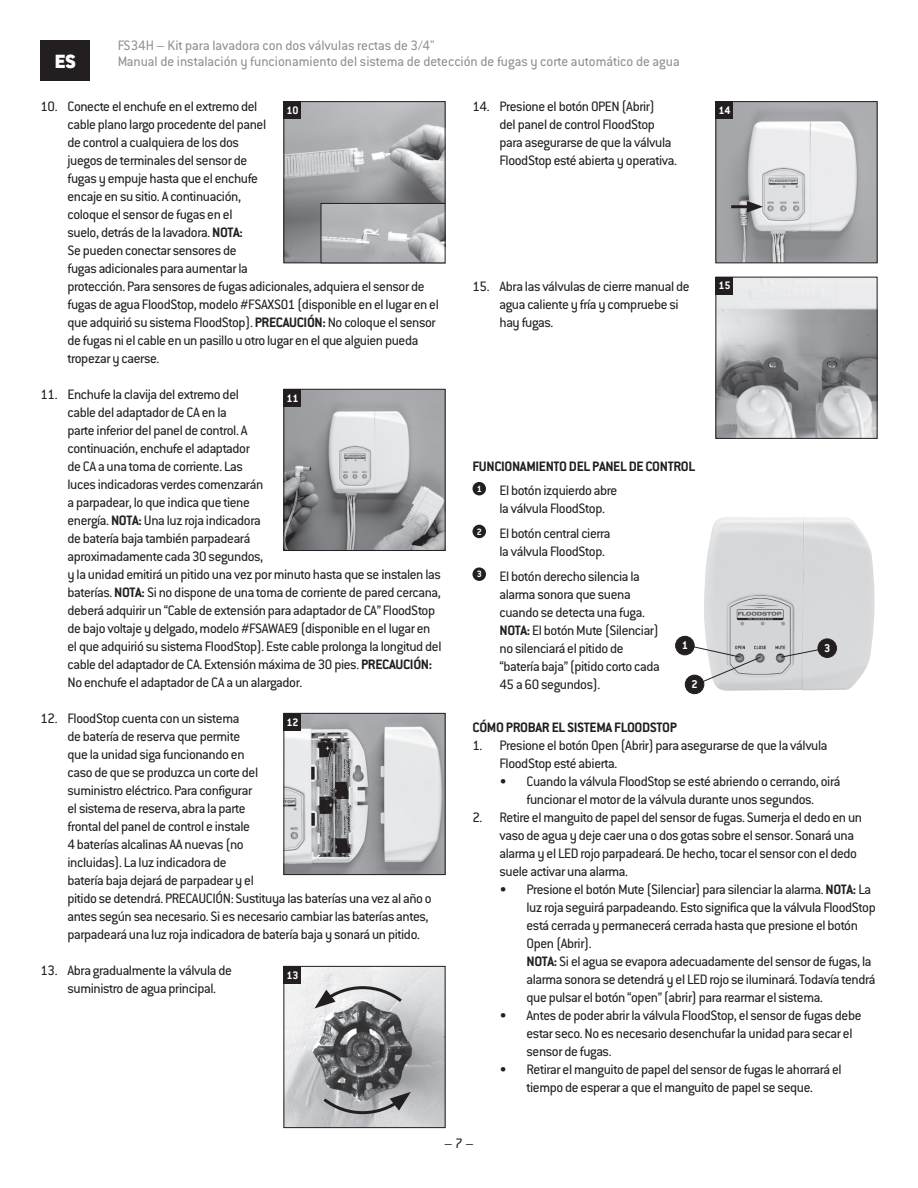
<style>
.page{position:relative;width:918px;height:1188px;background:#fff}
.page>*{position:absolute;margin:0;border:0;box-sizing:border-box;transform-origin:0 0}
.Body_Copy{font:900 21px "Conduit ITC Std";color:#fff}
.Body_Copy_with_Numbers{font:15px/18px "Conduit ITC Std";letter-spacing:-.025em;color:#231f20}
.Body_Copy_with_Numbers-2{font:15px/16.5px "Conduit ITC Std";color:#231f20}
.Header_with_Line{font:700 15px "Conduit ITC Std";letter-spacing:-.025em;color:#231f20}
.t1{font:700 12.45px "Conduit ITC Std";color:#fff}
.t2{font:700 12px "Conduit ITC Std";color:#fff}
.t3{font:700 10.05px "Conduit ITC Std";color:#fff}
.s1{font-weight:700}
</style>
<div class="page">
<div style="left:472px;top:482px;width:14px;height:13px;background:#231f20;border-radius:50%"></div>
<div style="left:472px;top:525px;width:14px;height:13px;background:#231f20;border-radius:50%"></div>
<div style="left:472px;top:567px;width:14px;height:14px;background:#231f20;border-radius:50%"></div>
<div style="left:40px;top:40px;width:50px;height:41px;background:#231f20"></div>
<img style="left:286px;top:103px;width:158px;height:158px">
<div style="left:284px;top:101px;width:162px;height:162px;border:1px solid #231f20"></div>
<img style="left:323px;top:205px;width:121px;height:56px">
<div style="left:321px;top:203px;width:125px;height:60px;border:1px solid #231f20"></div>
<div style="left:284px;top:101px;width:17px;height:18px;background:#231f20"></div>
<img style="left:286px;top:391px;width:158px;height:158px">
<div style="left:284px;top:389px;width:162px;height:162px;border:1px solid #231f20"></div>
<div style="left:284px;top:389px;width:17px;height:18px;background:#231f20"></div>
<img style="left:286px;top:715px;width:158px;height:158px">
<div style="left:284px;top:713px;width:162px;height:162px;border:1px solid #231f20"></div>
<div style="left:284px;top:713px;width:17px;height:18px;background:#231f20"></div>
<img style="left:718px;top:103px;width:158px;height:158px">
<div style="left:716px;top:101px;width:162px;height:162px;border:1px solid #231f20"></div>
<div style="left:716px;top:101px;width:17px;height:18px;background:#231f20"></div>
<hr style="left:731px;top:205px;width:22px;height:3px;background:#231f20">
<svg style="left:747px;top:201px;width:16px;height:12px"></svg>
<img style="left:702px;top:517px;width:173px;height:174px">
<svg style="left:780px;top:647px;width:44px;height:11px"></svg>
<svg style="left:687px;top:645px;width:75px;height:40px"></svg>
<div style="left:676px;top:636px;width:18px;height:19px;background:#231f20;border-radius:50%"></div>
<div style="left:675px;top:636px;width:20px;height:19px;border:1px solid #231f20;border-radius:50%"></div>
<div style="left:685px;top:675px;width:19px;height:19px;background:#231f20;border-radius:50%"></div>
<div style="left:685px;top:675px;width:19px;height:19px;border:1px solid #231f20;border-radius:50%"></div>
<div style="left:818px;top:639px;width:19px;height:18px;background:#231f20;border-radius:50%"></div>
<div style="left:818px;top:639px;width:19px;height:19px;border:1px solid #231f20;border-radius:50%"></div>
<img style="left:286px;top:968px;width:158px;height:158px">
<div style="left:284px;top:966px;width:162px;height:162px;border:1px solid #231f20"></div>
<div style="left:284px;top:966px;width:17px;height:18px;background:#231f20"></div>
<svg style="left:314px;top:985px;width:97px;height:131px;background:#8a8b8d"></svg>
<img style="left:718px;top:279px;width:158px;height:158px">
<div style="left:716px;top:277px;width:162px;height:162px;border:1px solid #231f20"></div>
<div style="left:716px;top:277px;width:17px;height:18px;background:#231f20"></div>
<p class="Body_Copy_with_Numbers-2" style="left:117px;top:37px;width:564px">FS34H – Kit para lavadora con dos válvulas rectas de 3/4"<br>Manual de instalación y funcionamiento del sistema de detección de fugas y corte automático de agua</p>
<p class="t2" style="left:286px;top:103px;width:14px">10</p>
<p class="Body_Copy" style="left:55px;top:49px;width:22px">ES</p>
<p class="Body_Copy_with_Numbers" style="left:500px;top:97px;width:179px;text-indent:-27px">14. Presione el botón OPEN (Abrir)<br>del panel de control FloodStop para asegurarse de que la válvula FloodStop esté abierta y operativa.</p>
<p class="Body_Copy_with_Numbers" style="left:68px;top:97px;width:373px;text-indent:-27px">10. Conecte el enchufe en el extremo del<br>cable plano largo procedente del panel<br>de control a cualquiera de los dos<br>juegos de terminales del sensor de<br>fugas y empuje hasta que el enchufe<br>encaje en su sitio. A continuación,<br>coloque el sensor de fugas en el<br>suelo, detrás de la lavadora. <span class="s1">NOTA:<br></span>Se pueden conectar sensores de<br>fugas adicionales para aumentar la<br>protección. Para sensores de fugas adicionales, adquiera el sensor de fugas de agua FloodStop, modelo #FSAXS01 (disponible en el lugar en el que adquirió su sistema FloodStop). <span class="s1">PRECAUCIÓN:</span> No coloque el sensor de fugas ni el cable en un pasillo u otro lugar en el que alguien pueda tropezar y caerse.</p>
<p class="Body_Copy_with_Numbers" style="left:68px;top:385px;width:376px;text-indent:-27px">11. Enchufe la clavija del extremo del<br>cable del adaptador de CA en la<br>parte inferior del panel de control. A<br>continuación, enchufe el adaptador<br>de CA a una toma de corriente. Las<br>luces indicadoras verdes comenzarán<br>a parpadear, lo que indica que tiene<br>energía. <span class="s1">NOTA:</span> Una luz roja indicadora<br>de batería baja también parpadeará<br>aproximadamente cada 30segundos,<br>y la unidad emitirá un pitido una vez por minuto hasta que se instalen las baterías. <span class="s1">NOTA:</span> Si no dispone de una toma de corriente de pared cercana, deberá adquirir un “Cable de extensión para adaptador de CA” FloodStop de bajo voltaje y delgado, modelo #FSAWAE9 (disponible en el lugar en el que adquirió su sistema FloodStop). Este cable prolonga la longitud del cable del adaptador de CA. Extensión máxima de 30pies. <span class="s1">PRECAUCIÓN:<br></span>No enchufe el adaptador de CA a un alargador.</p>
<p class="Body_Copy_with_Numbers" style="left:68px;top:709px;width:366px;text-indent:-27px">12. FloodStop cuenta con un sistema<br>de batería de reserva que permite<br>que la unidad siga funcionando en<br>caso de que se produzca un corte del<br>suministro eléctrico. Para configurar<br>el sistema de reserva, abra la parte<br>frontal del panel de control e instale<br>4 baterías alcalinas AA nuevas (no<br>incluidas). La luz indicadora de<br>batería baja dejará de parpadear y el<br>pitido se detendrá. PRECAUCIÓN: Sustituya las baterías una vez al año o antes según sea necesario. Si es necesario cambiar las baterías antes, parpadeará una luz roja indicadora de batería baja y sonará un pitido.</p>
<p class="Body_Copy_with_Numbers" style="left:68px;top:961px;width:166px;text-indent:-27px">13. Abra gradualmente la válvula de suministro de agua principal.</p>
<p class="t2" style="left:718px;top:103px;width:14px">14</p>
<p class="Body_Copy_with_Numbers" style="left:500px;top:277px;width:192px;text-indent:-27px">15. Abra las válvulas de cierre manual de agua caliente y fría y compruebe si hay fugas.</p>
<p class="t2" style="left:718px;top:278px;width:14px">15</p>
<p class="t2" style="left:286px;top:391px;width:14px">11</p>
<p class="Header_with_Line" style="left:472px;top:457px;width:224px">FUNCIONAMIENTO DEL PANEL DE CONTROL</p>
<p class="t3" style="left:477px;top:483px;width:7px">1</p>
<p class="Body_Copy_with_Numbers" style="left:500px;top:481px;width:119px">El botón izquierdo abre la válvula FloodStop.</p>
<p class="t3" style="left:477px;top:525px;width:7px">2</p>
<p class="Body_Copy_with_Numbers" style="left:500px;top:524px;width:113px">El botón central cierra la válvula FloodStop.</p>
<p class="t3" style="left:477px;top:568px;width:7px">3</p>
<p class="Body_Copy_with_Numbers" style="left:500px;top:567px;width:162px">El botón derecho silencia la alarma sonora que suena cuando se detecta una fuga.<br><span class="s1">NOTA:</span> El botón Mute (Silenciar) no silenciará el pitido de “batería baja” (pitido corto cada<br>45 a 60segundos).</p>
<p class="Header_with_Line" style="left:472px;top:718px;width:206px">CÓMO PROBAR EL SISTEMA FLOODSTOP</p>
<p class="Body_Copy_with_Numbers" style="left:500px;top:736px;width:330px;text-indent:-27px">1. Presione el botón Open (Abrir) para asegurarse de que la válvula<br>FloodStop esté abierta.</p>
<p class="Body_Copy_with_Numbers" style="left:500px;top:772px;width:343px;text-align:center">• Cuando la válvula FloodStop se esté abriendo o cerrando, oirá funcionar el motor de la válvula durante unos segundos.</p>
<p class="Body_Copy_with_Numbers" style="left:500px;top:808px;width:364px;text-indent:-27px">2. Retire el manguito de papel del sensor de fugas. Sumerja el dedo en un vaso de agua y deje caer una o dos gotas sobre el sensor. Sonará una alarma y el LED rojo parpadeará. De hecho, tocar el sensor con el dedo suele activar una alarma.</p>
<p class="Body_Copy_with_Numbers" style="left:526px;top:880px;width:351px;text-indent:-27px">• Presione el botón Mute (Silenciar) para silenciar la alarma. <span class="s1">NOTA:</span> La luz roja seguirá parpadeando. Esto significa que la válvula FloodStop está cerrada y permanecerá cerrada hasta que presione el botón Open (Abrir).</p>
<p class="Body_Copy_with_Numbers" style="left:526px;top:952px;width:350px"><span class="s1">NOTA:</span> Si el agua se evapora adecuadamente del sensor de fugas, la alarma sonora se detendrá y el LED rojo se iluminará. Todavía tendrá que pulsar el botón “open” (abrir) para rearmar el sistema.</p>
<p class="Body_Copy_with_Numbers" style="left:526px;top:1006px;width:337px;text-indent:-27px">• Antes de poder abrir la válvula FloodStop, el sensor de fugas debe estar seco. No es necesario desenchufar la unidad para secar el sensor de fugas.</p>
<p class="Body_Copy_with_Numbers" style="left:500px;top:1060px;width:344px;text-align:center">• Retirar el manguito de papel del sensor de fugas le ahorrará el tiempo de esperar a que el manguito de papel se seque.</p>
<p class="t1" style="left:682px;top:638px;width:8px">1</p>
<p class="t1" style="left:824px;top:641px;width:8px">3</p>
<p class="t1" style="left:691px;top:677px;width:8px">2</p>
<p class="t2" style="left:286px;top:715px;width:14px">12</p>
<p class="t2" style="left:286px;top:968px;width:14px">13</p>
<p class="Body_Copy_with_Numbers" style="left:444px;top:1133px;width:31px">– 7 –</p>
</div>
